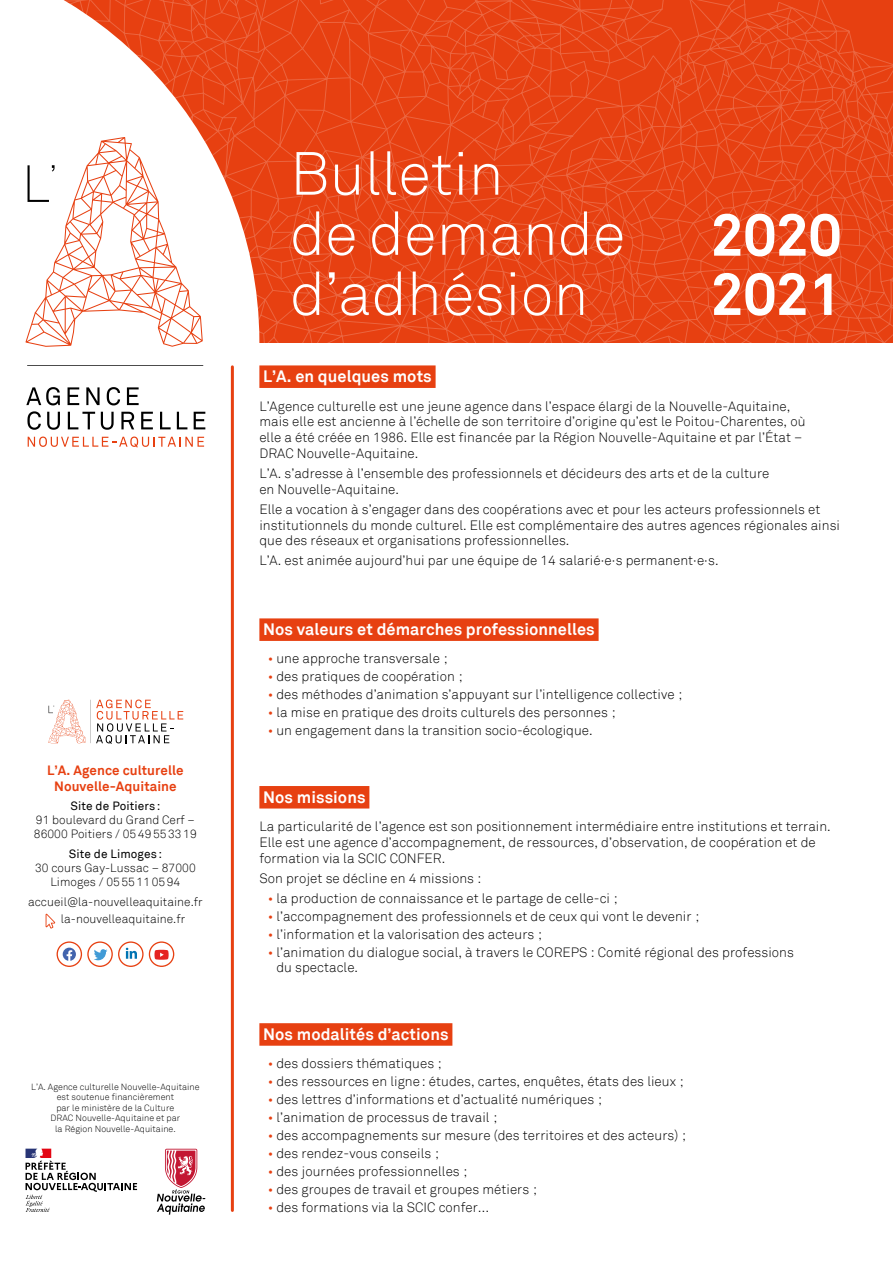
<style>
.page{position:relative;width:893px;height:1263px;background:#fff}
.page>*{position:absolute;margin:0;border:0;box-sizing:border-box;transform-origin:0 0}
.t1{font:300 60.15px/60.2px "Akkurat";color:#fff}
.t2{font:700 59.25px/59.2px "Akkurat";letter-spacing:-.02em;color:#fff}
.Titre_surligné{font:700 16.5px "Akkurat";letter-spacing:.005em;color:#fff}
.texte_courant{font:300 13.5px/15.8px "Akkurat";letter-spacing:.005em;color:#000}
.titraille{font:700 13.5px/15.8px "Akkurat";letter-spacing:.005em;color:#e74011;text-align:center}
.texte_courant-2{font:300 12px/14.1px "Akkurat";letter-spacing:.005em;color:#000;text-align:center}
.texte_courant-3{font:300 9px/10.5px "Akkurat";letter-spacing:.005em;color:#000;text-align:center}
.s1{font-weight:400}
.s2{color:#e74011}
</style>
<div class="page">
<svg style="left:259px;top:0;width:634px;height:343px;background:#e74518"></svg>
<svg style="left:259px;top:0;width:440px;height:280px;background:#e74417"></svg>
<svg style="left:26px;top:0;width:233px;height:740px"></svg>
<svg style="left:27px;top:365px;width:176px;height:1px"></svg>
<svg style="left:28px;top:436px;width:176px;height:12px"></svg>
<svg style="left:26px;top:387px;width:34px;height:18px"></svg>
<svg style="left:68px;top:387px;width:11px;height:18px"></svg>
<svg style="left:86px;top:387px;width:14px;height:18px"></svg>
<svg style="left:107px;top:387px;width:13px;height:18px"></svg>
<svg style="left:127px;top:387px;width:12px;height:18px"></svg>
<svg style="left:27px;top:411px;width:14px;height:19px"></svg>
<svg style="left:47px;top:412px;width:13px;height:18px"></svg>
<svg style="left:68px;top:412px;width:27px;height:17px"></svg>
<svg style="left:101px;top:412px;width:13px;height:18px"></svg>
<svg style="left:121px;top:412px;width:13px;height:17px"></svg>
<svg style="left:141px;top:412px;width:12px;height:17px"></svg>
<svg style="left:160px;top:412px;width:11px;height:17px"></svg>
<svg style="left:177px;top:412px;width:10px;height:17px"></svg>
<svg style="left:194px;top:412px;width:11px;height:17px"></svg>
<svg style="left:25px;top:137px;width:178px;height:210px"></svg>
<div style="left:259px;top:365px;width:177px;height:23px;background:#e74011"></div>
<div style="left:259px;top:618px;width:340px;height:23px;background:#e74011"></div>
<div style="left:259px;top:786px;width:110px;height:22px;background:#e74011"></div>
<div style="left:259px;top:1023px;width:193px;height:23px;background:#e74011"></div>
<hr style="left:231px;top:367px;width:3px;height:843px;background:#e74011">
<svg style="left:26px;top:1148px;width:111px;height:64px"></svg>
<svg style="left:46px;top:914px;width:9px;height:14px"></svg>
<svg style="left:57px;top:941px;width:117px;height:26px"></svg>
<svg style="left:48px;top:699px;width:135px;height:45px"></svg>
<svg style="left:157px;top:1149px;width:48px;height:66px"></svg>
<p class="titraille" style="left:47px;top:762px;width:138px">L’A. Agence culturelle<br>Nouvelle-Aquitaine</p>
<p class="texte_courant-2" style="left:34px;top:799px;width:164px"><span class="s1">Site de Poitiers:<br></span>91 boulevard du Grand Cerf –<br>86000 Poitiers / 0549553319</p>
<p class="texte_courant-2" style="left:35px;top:847px;width:162px"><span class="s1">Site de Limoges:<br></span>30 cours Gay-Lussac – 87000<br>Limoges / 0555110594</p>
<p class="texte_courant-2" style="left:61px;top:893px;width:143px;line-height:16.8px;text-align:left;text-indent:-33px">accueil@la-nouvelleaquitaine.fr la-nouvelleaquitaine.fr</p>
<p class="texte_courant-3" style="left:31px;top:1081px;width:170px">L’A. Agence culturelle Nouvelle-Aquitaine est soutenue financièrement<br>par le ministère de la Culture<br>DRAC Nouvelle-Aquitaine et par<br>la Région Nouvelle-Aquitaine.</p>
<p class="t1" style="left:290px;top:145px;width:337px">Bulletin<br>de demande d’adhésion</p>
<p class="t2" style="left:710px;top:206px;width:133px">2020<br>2021</p>
<p class="Titre_surligné" style="left:263px;top:366px;width:170px">L’A. en quelques mots</p>
<p class="texte_courant" style="left:259px;top:398px;width:548px">L’Agence culturelle est une jeune agence dans l’espace élargi de la Nouvelle-Aquitaine, mais elle est ancienne à l’échelle de son territoire d’origine qu’est le Poitou-Charentes, où elle a été créée en 1986. Elle est financée par la Région Nouvelle-Aquitaine et par l’État – DRAC Nouvelle-Aquitaine.</p>
<p class="texte_courant" style="left:259px;top:466px;width:511px">L’A. s’adresse à l’ensemble des professionnels et décideurs des arts et de la culture en Nouvelle-Aquitaine.</p>
<p class="texte_courant" style="left:259px;top:501px;width:582px">Elle a vocation à s’engager dans des coopérations avec et pour les acteurs professionnels et institutionnels du monde culturel. Elle est complémentaire des autres agences régionales ainsi que des réseaux et organisations professionnelles.</p>
<p class="texte_courant" style="left:259px;top:553px;width:461px">L’A. est animée aujourd’hui par une équipe de 14 salarié·e·s permanent·e·s.</p>
<p class="Titre_surligné" style="left:263px;top:619px;width:333px">Nos valeurs et démarches professionnelles</p>
<p class="texte_courant" style="left:268px;top:651px;width:181px"><span class="s2">•</span> une approche transversale ;</p>
<p class="texte_courant" style="left:268px;top:669px;width:196px"><span class="s2">•</span> des pratiques de coopération ;</p>
<p class="texte_courant" style="left:268px;top:687px;width:416px"><span class="s2">•</span> des méthodes d’animation s’appuyant sur l’intelligence collective ;</p>
<p class="texte_courant" style="left:268px;top:705px;width:349px"><span class="s2">•</span> la mise en pratique des droits culturels des personnes ;</p>
<p class="texte_courant" style="left:268px;top:723px;width:326px"><span class="s2">•</span> un engagement dans la transition socio-écologique.</p>
<p class="Titre_surligné" style="left:263px;top:786px;width:104px">Nos missions</p>
<p class="texte_courant" style="left:259px;top:819px;width:573px">La particularité de l’agence est son positionnement intermédiaire entre institutions et terrain.<br>Elle est une agence d’accompagnement, de ressources, d’observation, de coopération et de formation via la SCIC CONFER.</p>
<p class="texte_courant" style="left:259px;top:870px;width:223px">Son projet se décline en 4 missions :</p>
<p class="texte_courant" style="left:268px;top:890px;width:351px"><span class="s2">•</span> la production de connaissance et le partage de celle-ci ;</p>
<p class="texte_courant" style="left:268px;top:908px;width:433px"><span class="s2">•</span> l’accompagnement des professionnels et de ceux qui vont le devenir ;</p>
<p class="texte_courant" style="left:268px;top:926px;width:276px"><span class="s2">•</span> l’information et la valorisation des acteurs ;</p>
<p class="texte_courant" style="left:276px;top:944px;width:519px;text-indent:-9px"><span class="s2">•</span> l’animation du dialogue social, à travers le COREPS : Comité régional des professions du spectacle.</p>
<p class="Titre_surligné" style="left:263px;top:1023px;width:187px">Nos modalités d’actions</p>
<p class="texte_courant" style="left:268px;top:1056px;width:175px"><span class="s2">•</span> des dossiers thématiques ;</p>
<p class="texte_courant" style="left:268px;top:1074px;width:417px"><span class="s2">•</span> des ressources en ligne : études, cartes, enquêtes, états des lieux ;</p>
<p class="texte_courant" style="left:268px;top:1092px;width:336px"><span class="s2">•</span> des lettres d’informations et d’actualité numériques ;</p>
<p class="texte_courant" style="left:268px;top:1110px;width:231px"><span class="s2">•</span> l’animation de processus de travail ;</p>
<p class="texte_courant" style="left:268px;top:1127px;width:420px"><span class="s2">•</span> des accompagnements sur mesure (des territoires et des acteurs) ;</p>
<p class="texte_courant" style="left:268px;top:1145px;width:172px"><span class="s2">•</span> des rendez-vous conseils ;</p>
<p class="texte_courant" style="left:268px;top:1163px;width:201px"><span class="s2">•</span> des journées professionnelles ;</p>
<p class="texte_courant" style="left:268px;top:1181px;width:271px"><span class="s2">•</span> des groupes de travail et groupes métiers ;</p>
<p class="texte_courant" style="left:268px;top:1199px;width:223px"><span class="s2">•</span> des formations via la SCIC confer…</p>
</div>
